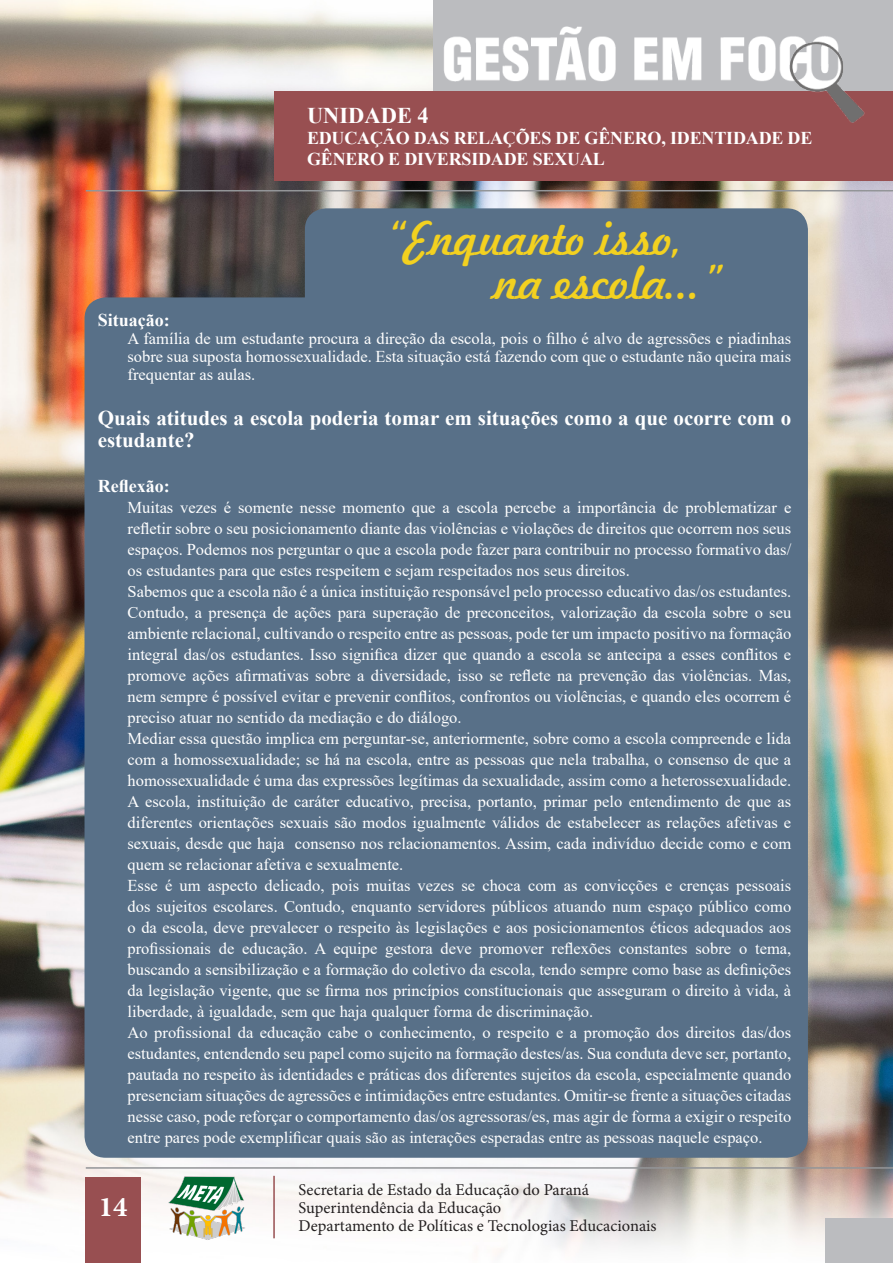
<style>
.page{position:relative;width:893px;height:1263px;background:#fff}
.page>*{position:absolute;margin:0;border:0;box-sizing:border-box;transform-origin:0 0}
.t1{font:45px "Freehand 521 BT Regular C";color:#f3d120}
.t2{font:700 28.5px "Minion Pro";color:#fff}
.t3{font:700 22.5px "Times New Roman";color:#fff}
.t4{font:700 21px/22.5px "Times New Roman";color:#fff}
.t5{font:700 18px/21px "Times New Roman";letter-spacing:-.01em;color:#fff}
.t6{font:16.5px/21px "Times New Roman";color:#fff;text-align:justify}
.t7{font:16.5px "Minion Pro";color:#231f20}
</style>
<div class="page">
<img style="left:0;top:0;width:893px;height:1263px">
<div style="left:85px;top:208px;width:723px;height:950px;background:#587088"></div>
<div style="left:434px;top:0;width:459px;height:180px;background:#bbbcbf"></div>
<div style="left:826px;top:1219px;width:67px;height:44px;background:#bbbcbf"></div>
<hr style="left:86px;top:190px;width:807px;height:1px;background:#939598">
<hr style="left:86px;top:1167px;width:807px;height:2px;background:#939598">
<div style="left:275px;top:92px;width:618px;height:89px;background:#984f51"></div>
<div style="left:85px;top:1177px;width:55px;height:86px;background:#984f51"></div>
<img style="left:434px;top:26px;width:433px;height:97px">
<hr style="left:273px;top:1176px;width:2px;height:62px;background:#984f51">
<img style="left:167px;top:1174px;width:80px;height:69px">
<p class="t3" style="left:307px;top:99px;width:123px">UNIDADE 4</p>
<p class="t5" style="left:307px;top:127px;width:507px">EDUCAÇÃO DAS RELAÇÕES DE GÊNERO, IDENTIDADE DE<br>GÊNERO E DIVERSIDADE SEXUAL</p>
<p class="t1" style="left:386px;top:209px;width:300px">“Enquanto isso,</p>
<p class="t1" style="left:494px;top:252px;width:229px">na escola...”</p>
<p class="t5" style="left:98px;top:309px;width:74px">Situação:</p>
<p class="t6" style="left:128px;top:329px;width:665px;line-height:18px">A família de um estudante procura a direção da escola, pois o filho é alvo de agressões e piadinhas sobre sua suposta homossexualidade. Esta situação está fazendo com que o estudante não queira mais frequentar as aulas.</p>
<p class="t4" style="left:98px;top:406px;width:695px">Quais atitudes a escola poderia tomar em situações como a que ocorre com o estudante?</p>
<p class="t5" style="left:98px;top:475px;width:73px">Reflexão:</p>
<p class="t6" style="left:128px;top:497px;width:665px">Muitas vezes é somente nesse momento que a escola percebe a importância de problematizar e refletir sobre o seu posicionamento diante das violências e violações de direitos que ocorrem nos seus espaços. Podemos nos perguntar o que a escola pode fazer para contribuir no processo formativo das/ os estudantes para que estes respeitem e sejam respeitados nos seus direitos.</p>
<p class="t6" style="left:128px;top:581px;width:665px">Sabemos que a escola não é a única instituição responsável pelo processo educativo das/os estudantes.<br>Contudo, a presença de ações para superação de preconceitos, valorização da escola sobre o seu ambiente relacional, cultivando o respeito entre as pessoas, pode ter um impacto positivo na formação integral das/os estudantes. Isso significa dizer que quando a escola se antecipa a esses conflitos e promove ações afirmativas sobre a diversidade, isso se reflete na prevenção das violências. Mas, nem sempre é possível evitar e prevenir conflitos, confrontos ou violências, e quando eles ocorrem é preciso atuar no sentido da mediação e do diálogo.</p>
<p class="t6" style="left:128px;top:728px;width:665px">Mediar essa questão implica em perguntar-se, anteriormente, sobre como a escola compreende e lida com a homossexualidade; se há na escola, entre as pessoas que nela trabalha, o consenso de que a homossexualidade é uma das expressões legítimas da sexualidade, assim como a heterossexualidade.</p>
<p class="t6" style="left:128px;top:791px;width:665px">A escola, instituição de caráter educativo, precisa, portanto, primar pelo entendimento de que as diferentes orientações sexuais são modos igualmente válidos de estabelecer as relações afetivas e sexuais, desde que haja consenso nos relacionamentos. Assim, cada indivíduo decide como e com quem se relacionar afetiva e sexualmente.</p>
<p class="t6" style="left:128px;top:875px;width:665px">Esse é um aspecto delicado, pois muitas vezes se choca com as convicções e crenças pessoais dos sujeitos escolares. Contudo, enquanto servidores públicos atuando num espaço público como o da escola, deve prevalecer o respeito às legislações e aos posicionamentos éticos adequados aos profissionais de educação. A equipe gestora deve promover reflexões constantes sobre o tema, buscando a sensibilização e a formação do coletivo da escola, tendo sempre como base as definições da legislação vigente, que se firma nos princípios constitucionais que asseguram o direito à vida, à liberdade, à igualdade, sem que haja qualquer forma de discriminação.</p>
<p class="t6" style="left:128px;top:1022px;width:665px">Ao profissional da educação cabe o conhecimento, o respeito e a promoção dos direitos das/dos estudantes, entendendo seu papel como sujeito na formação destes/as. Sua conduta deve ser, portanto, pautada no respeito às identidades e práticas dos diferentes sujeitos da escola, especialmente quando presenciam situações de agressões e intimidações entre estudantes. Omitir-se frente a situações citadas nesse caso, pode reforçar o comportamento das/os agressoras/es, mas agir de forma a exigir o respeito entre pares pode exemplificar quais são as interações esperadas entre as pessoas naquele espaço.</p>
<p class="t2" style="left:99px;top:1187px;width:30px">14</p>
<p class="t7" style="left:299px;top:1179px;width:292px">Secretaria de Estado da Educação do Paraná</p>
<p class="t7" style="left:299px;top:1197px;width:204px">Superintendência da Educação</p>
<p class="t7" style="left:299px;top:1215px;width:359px">Departamento de Políticas e Tecnologias Educacionais</p>
</div>
